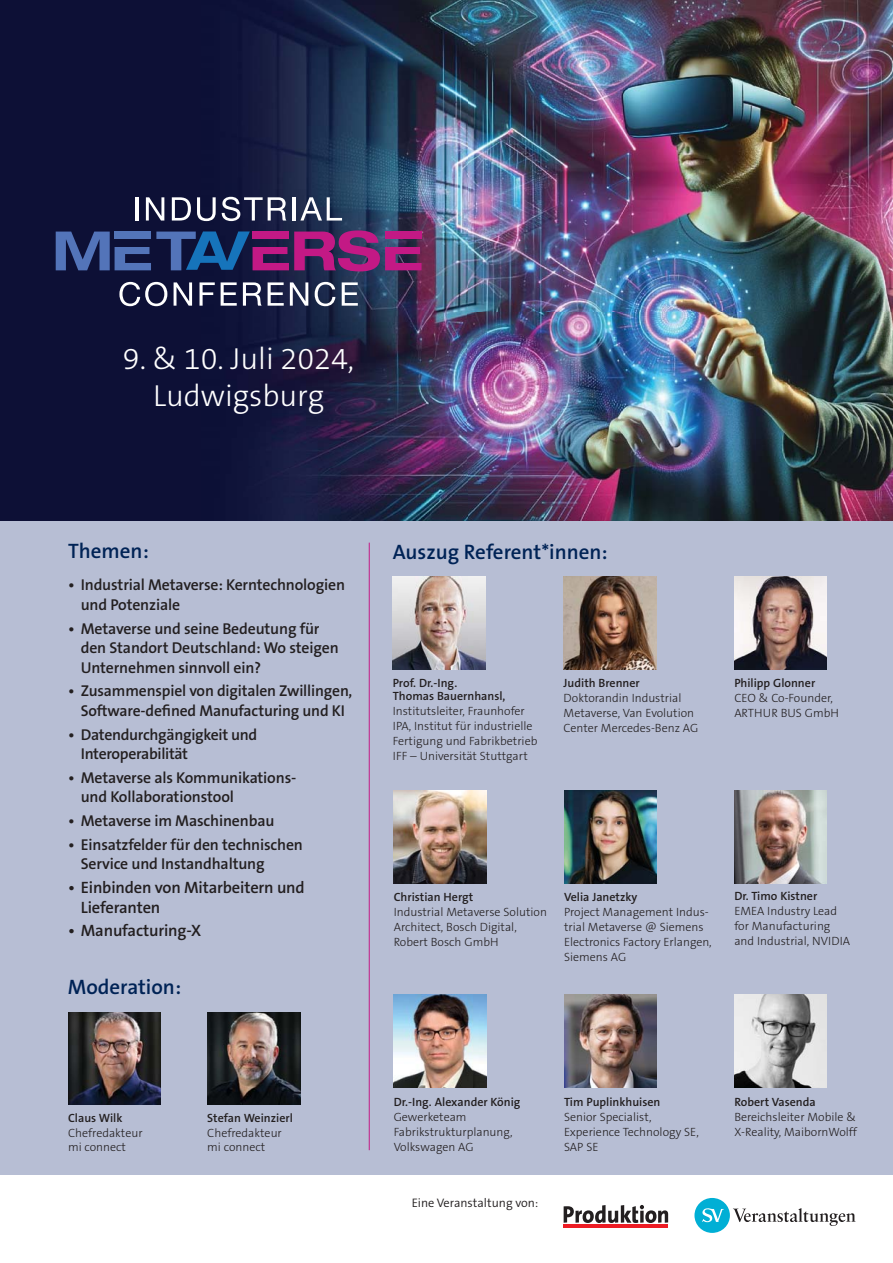
<style>
.page{position:relative;width:893px;height:1263px;background:#fff}
.page>*{position:absolute;margin:0;border:0;box-sizing:border-box;transform-origin:0 0}
.t1{font:300 30.6px/36.8px "The Sans Os F";color:#fff;text-align:center}
.t2{font:600 21px "The Sans Os F";color:#002356}
.t3{font:600 16.5px/19.5px "The Sans Os F";letter-spacing:-.01em;color:#231f20}
.t4{font:600 15.75px/19.5px "The Sans Os F";letter-spacing:-.01em;color:#231f20}
.t5{font:300 12.45px "The Sans Os F";color:#231f20}
.t6{font:300 12px/15px "The Sans Os F";color:#231f20}
.t7{font:600 12px/13.5px "The Sans Os F";color:#231f20}
</style>
<div class="page">
<div style="left:0;top:521px;width:893px;height:653px;background:#b7bed4"></div>
<div style="left:694px;top:1198px;width:36px;height:35px;background:#00afd5;border-radius:50%"></div>
<svg style="left:702px;top:1208px;width:22px;height:14px"></svg>
<svg style="left:733px;top:1208px;width:122px;height:18px"></svg>
<img style="left:393px;top:577px;width:92px;height:93px">
<img style="left:564px;top:577px;width:92px;height:93px">
<img style="left:564px;top:791px;width:93px;height:92px">
<img style="left:394px;top:791px;width:92px;height:92px">
<img style="left:734px;top:791px;width:93px;height:92px">
<img style="left:734px;top:577px;width:93px;height:93px">
<img style="left:734px;top:995px;width:93px;height:92px">
<img style="left:564px;top:995px;width:93px;height:92px">
<img style="left:394px;top:995px;width:92px;height:92px">
<hr style="left:369px;top:543px;width:1px;height:607px;background:#c31985">
<div style="left:0;top:0;width:893px;height:521px;background:#0d1036"></div>
<img style="left:205px;top:0;width:688px;height:521px">
<svg style="left:56px;top:230px;width:366px;height:41px"></svg>
<hr style="left:135px;top:197px;width:3px;height:24px;background:#fff">
<svg style="left:146px;top:197px;width:18px;height:24px"></svg>
<svg style="left:172px;top:197px;width:19px;height:24px"></svg>
<svg style="left:197px;top:197px;width:19px;height:24px"></svg>
<svg style="left:222px;top:197px;width:64px;height:24px"></svg>
<hr style="left:292px;top:197px;width:4px;height:24px;background:#fff">
<svg style="left:300px;top:197px;width:42px;height:24px"></svg>
<svg style="left:119px;top:282px;width:48px;height:24px"></svg>
<svg style="left:174px;top:282px;width:18px;height:24px"></svg>
<svg style="left:199px;top:282px;width:16px;height:24px"></svg>
<svg style="left:221px;top:282px;width:16px;height:24px"></svg>
<svg style="left:243px;top:282px;width:19px;height:24px"></svg>
<svg style="left:268px;top:282px;width:16px;height:24px"></svg>
<svg style="left:290px;top:282px;width:18px;height:24px"></svg>
<svg style="left:315px;top:282px;width:20px;height:24px"></svg>
<svg style="left:342px;top:282px;width:16px;height:24px"></svg>
<img style="left:68px;top:1012px;width:93px;height:93px">
<img style="left:207px;top:1012px;width:93px;height:93px">
<hr style="left:564px;top:1224px;width:104px;height:4px;background:#ed1c24">
<svg style="left:564px;top:1205px;width:104px;height:18px"></svg>
<h1 class="t1" style="left:123px;top:342px;width:233px">9. &amp; 10. Juli 2024,<br>Ludwigsburg</h1>
<h2 class="t2" style="left:68px;top:541px;width:82px">Themen:</h2>
<h3 class="t4" style="left:81px;top:576px;width:266px;text-indent:-13px">• Industrial Metaverse: Kerntechnologien und Potenziale</h3>
<h3 class="t4" style="left:81px;top:619px;width:259px;text-indent:-13px">• Metaverse und seine Bedeutung für den Standort Deutschland: Wo steigen<br>Unternehmen sinnvoll ein?</h3>
<h3 class="t4" style="left:68px;top:682px;width:286px;text-align:center">• Zusammenspiel von digitalen Zwillingen,<br>Software-defined Manufacturing und KI</h3>
<h3 class="t4" style="left:81px;top:725px;width:178px;text-indent:-13px">• Datendurchgängigkeit und<br>Interoperabilität</h3>
<h3 class="t4" style="left:81px;top:769px;width:217px;text-indent:-13px">• Metaverse als Kommunikations&shy;und Kollaborationstool</h3>
<h3 class="t4" style="left:68px;top:812px;width:208px">• Metaverse im Maschinenbau</h3>
<h3 class="t4" style="left:81px;top:836px;width:224px;text-indent:-13px">• Einsatzfelder für den technischen<br>Service und Instandhaltung</h3>
<h3 class="t3" style="left:81px;top:879px;width:225px;text-indent:-13px">• Einbinden von Mitarbeitern und<br>Lieferanten</h3>
<h3 class="t3" style="left:68px;top:922px;width:135px">• Manufacturing-X</h3>
<h2 class="t2" style="left:68px;top:977px;width:115px">Moderation:</h2>
<h2 class="t2" style="left:393px;top:541px;width:217px">Auszug Referent*innen:</h2>
<p class="t7" style="left:393px;top:677px;width:114px">Prof. Dr.-Ing.<br>Thomas Bauernhansl,</p>
<p class="t6" style="left:393px;top:704px;width:146px">Institutsleiter, Fraunhofer<br>IPA, Institut für industrielle<br>Fertigung und Fabrikbetrieb<br>IFF – Universität Stuttgart</p>
<p class="t7" style="left:564px;top:677px;width:78px">Judith Brenner</p>
<p class="t6" style="left:564px;top:691px;width:136px">Doktorandin Industrial<br>Metaverse, Van Evolution<br>Center Mercedes-Benz AG</p>
<p class="t7" style="left:734px;top:677px;width:82px">Philipp Glonner</p>
<p class="t6" style="left:734px;top:691px;width:106px">CEO &amp; Co-Founder,<br>ARTHUR BUS GmbH</p>
<p class="t7" style="left:394px;top:891px;width:81px">Christian Hergt</p>
<p class="t6" style="left:394px;top:905px;width:155px">Industrial Metaverse Solution<br>Architect, Bosch Digital,<br>Robert Bosch GmbH</p>
<p class="t7" style="left:564px;top:891px;width:75px">Velia Janetzky</p>
<p class="t6" style="left:564px;top:905px;width:149px">Project Management Indus&shy;trial Metaverse @ Siemens<br>Electronics Factory Erlangen,<br>Siemens AG</p>
<p class="t7" style="left:734px;top:890px;width:84px">Dr. Timo Kistner</p>
<p class="t6" style="left:734px;top:904px;width:117px">EMEA Industry Lead for Manufacturing and Industrial, NVIDIA</p>
<p class="t7" style="left:68px;top:1112px;width:56px">Claus Wilk</p>
<p class="t6" style="left:68px;top:1126px;width:76px;line-height:14.4px">Chefredakteur mi connect</p>
<p class="t7" style="left:207px;top:1112px;width:87px">Stefan Weinzierl</p>
<p class="t6" style="left:207px;top:1126px;width:76px;line-height:14.4px">Chefredakteur mi connect</p>
<p class="t7" style="left:394px;top:1096px;width:128px">Dr.-Ing. Alexander König</p>
<p class="t6" style="left:394px;top:1110px;width:120px">Gewerketeam<br>Fabrikstrukturplanung,<br>Volkswagen AG</p>
<p class="t5" style="left:412px;top:1195px;width:128px">Eine Veranstaltung von:</p>
<p class="t7" style="left:564px;top:1096px;width:98px">Tim Puplinkhuisen</p>
<p class="t6" style="left:564px;top:1110px;width:136px">Senior Specialist,<br>Experience Technology SE,<br>SAP SE</p>
<p class="t7" style="left:734px;top:1096px;width:83px">Robert Vasenda</p>
<p class="t6" style="left:734px;top:1110px;width:124px">Bereichsleiter Mobile &amp;<br>X-Reality, MaibornWolff</p>
</div>
